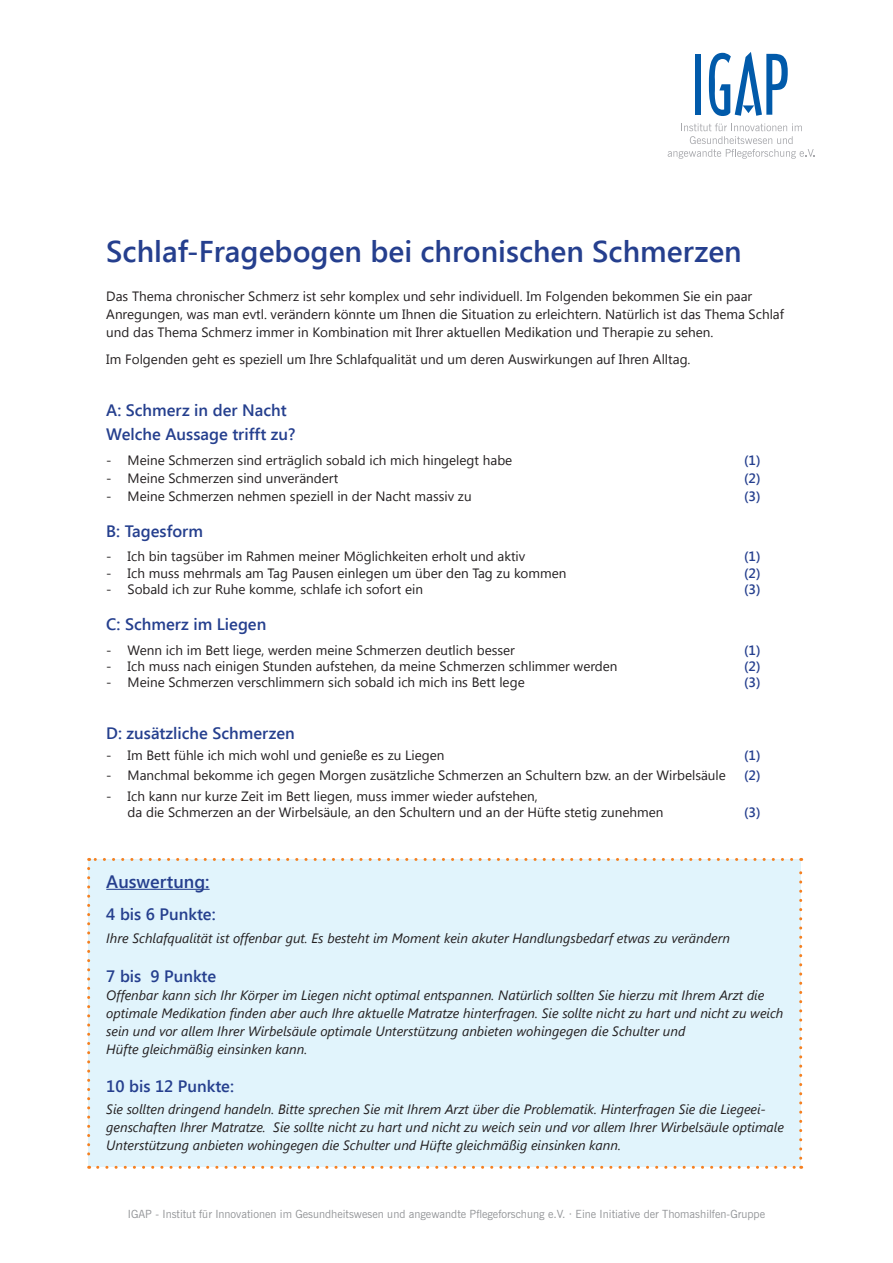
<style>
.page{position:relative;width:893px;height:1263px;background:#fff}
.page>*{position:absolute;margin:0;border:0;box-sizing:border-box;transform-origin:0 0}
.t1{font:600 30px "Segoe UI";color:#253f8e}
.t2{font:600 18px "Segoe UI";color:#253f8e}
.t3{font:600 16.5px "Segoe UI";color:#253f8e}
.t4{font:13.5px/18px "Segoe UI";color:#231f20}
.t5{font:italic 13.5px/18px "Segoe UI";color:#231f20}
.t6{font:600 13.5px "Segoe UI";color:#253f8e}
.t7{font:11.25px "News Gothic BT";color:#939598}
</style>
<div class="page">
<div style="left:89px;top:859px;width:712px;height:308px;background:#e1f4fc"></div>
<svg style="left:87px;top:868px;width:3px;height:301px"></svg>
<svg style="left:98px;top:1166px;width:704px;height:3px"></svg>
<svg style="left:799px;top:858px;width:3px;height:300px"></svg>
<svg style="left:89px;top:858px;width:703px;height:3px"></svg>
<div style="left:695px;top:54px;width:6px;height:61px;background:#015aaa"></div>
<svg style="left:709px;top:52px;width:79px;height:64px"></svg>
<svg style="left:668px;top:123px;width:146px;height:36px"></svg>
<hr style="left:106px;top:889px;width:104px;height:1px;background:#253f8e">
<p class="t1" style="left:106px;top:231px;width:637px">Schlaf-Fragebogen bei chronischen Schmerzen</p>
<p class="t4" style="left:106px;top:287px;width:679px">Das Thema chronischer Schmerz ist sehr komplex und sehr individuell. Im Folgenden bekommen Sie ein paar<br>Anregungen, was man evtl. verändern könnte um Ihnen die Situation zu erleichtern. Natürlich ist das Thema Schlaf und das Thema Schmerz immer in Kombination mit Ihrer aktuellen Medikation und Therapie zu sehen.</p>
<p class="t4" style="left:106px;top:350px;width:586px">Im Folgenden geht es speziell um Ihre Schlafqualität und um deren Auswirkungen auf Ihren Alltag.</p>
<p class="t3" style="left:106px;top:399px;width:182px">A: Schmerz in der Nacht</p>
<p class="t3" style="left:106px;top:423px;width:191px">Welche Aussage trifft zu?</p>
<p class="t4" style="left:106px;top:450px;width:408px">- Meine Schmerzen sind erträglich sobald ich mich hingelegt habe</p>
<p class="t6" style="left:744px;top:450px;width:18px">(1)</p>
<p class="t4" style="left:106px;top:468px;width:234px">- Meine Schmerzen sind unverändert</p>
<p class="t6" style="left:744px;top:468px;width:18px">(2)</p>
<p class="t4" style="left:106px;top:486px;width:367px">- Meine Schmerzen nehmen speziell in der Nacht massiv zu</p>
<p class="t6" style="left:744px;top:486px;width:18px">(3)</p>
<p class="t3" style="left:106px;top:519px;width:98px">B: Tagesform</p>
<p class="t4" style="left:106px;top:547px;width:420px">- Ich bin tagsüber im Rahmen meiner Möglichkeiten erholt und aktiv</p>
<p class="t6" style="left:744px;top:547px;width:18px">(1)</p>
<p class="t4" style="left:106px;top:563px;width:462px">- Ich muss mehrmals am Tag Pausen einlegen um über den Tag zu kommen</p>
<p class="t6" style="left:744px;top:563px;width:18px">(2)</p>
<p class="t4" style="left:106px;top:579px;width:318px">- Sobald ich zur Ruhe komme, schlafe ich sofort ein</p>
<p class="t6" style="left:744px;top:580px;width:18px">(3)</p>
<p class="t3" style="left:106px;top:612px;width:162px">C: Schmerz im Liegen</p>
<p class="t4" style="left:106px;top:640px;width:410px">- Wenn ich im Bett liege, werden meine Schmerzen deutlich besser</p>
<p class="t6" style="left:744px;top:640px;width:18px">(1)</p>
<p class="t4" style="left:106px;top:656px;width:513px">- Ich muss nach einigen Stunden aufstehen, da meine Schmerzen schlimmer werden</p>
<p class="t6" style="left:744px;top:656px;width:18px">(2)</p>
<p class="t4" style="left:106px;top:672px;width:420px">- Meine Schmerzen verschlimmern sich sobald ich mich ins Bett lege</p>
<p class="t6" style="left:744px;top:673px;width:18px">(3)</p>
<p class="t3" style="left:106px;top:722px;width:190px">D: zusätzliche Schmerzen</p>
<p class="t4" style="left:106px;top:745px;width:340px">- Im Bett fühle ich mich wohl und genieße es zu Liegen</p>
<p class="t6" style="left:744px;top:745px;width:18px">(1)</p>
<p class="t4" style="left:106px;top:766px;width:621px">- Manchmal bekomme ich gegen Morgen zusätzliche Schmerzen an Schultern bzw. an der Wirbelsäule</p>
<p class="t6" style="left:744px;top:766px;width:18px">(2)</p>
<p class="t4" style="left:128px;top:787px;width:537px;line-height:16.2px;text-indent:-21px">- Ich kann nur kurze Zeit im Bett liegen, muss immer wieder aufstehen,<br>da die Schmerzen an der Wirbelsäule, an den Schultern und an der Hüfte stetig zunehmen</p>
<p class="t6" style="left:744px;top:802px;width:18px">(3)</p>
<p class="t2" style="left:106px;top:869px;width:105px">Auswertung:</p>
<p class="t3" style="left:106px;top:903px;width:111px">4 bis 6 Punkte:</p>
<p class="t5" style="left:106px;top:928px;width:625px">Ihre Schlafqualität ist offenbar gut. Es besteht im Moment kein akuter Handlungsbedarf etwas zu verändern</p>
<p class="t3" style="left:106px;top:965px;width:111px">7 bis 9 Punkte</p>
<p class="t5" style="left:106px;top:986px;width:679px">Offenbar kann sich Ihr Körper im Liegen nicht optimal entspannen. Natürlich sollten Sie hierzu mit Ihrem Arzt die optimale Medikation finden aber auch Ihre aktuelle Matratze hinterfragen. Sie sollte nicht zu hart und nicht zu weich sein und vor allem Ihrer Wirbelsäule optimale Unterstützung anbieten wohingegen die Schulter und<br>Hüfte gleichmäßig einsinken kann.</p>
<p class="t3" style="left:106px;top:1074px;width:129px">10 bis 12 Punkte:</p>
<p class="t5" style="left:106px;top:1100px;width:679px">Sie sollten dringend handeln. Bitte sprechen Sie mit Ihrem Arzt über die Problematik. Hinterfragen Sie die Liegeei&shy;genschaften Ihrer Matratze. Sie sollte nicht zu hart und nicht zu weich sein und vor allem Ihrer Wirbelsäule optimale<br>Unterstützung anbieten wohingegen die Schulter und Hüfte gleichmäßig einsinken kann.</p>
<p class="t7" style="left:128px;top:1207px;width:639px">IGAP - Institut für Innovationen im Gesundheitswesen und angewandte Pflegeforschung e.V. · Eine Initiative der Thomashilfen-Gruppe</p>
</div>
